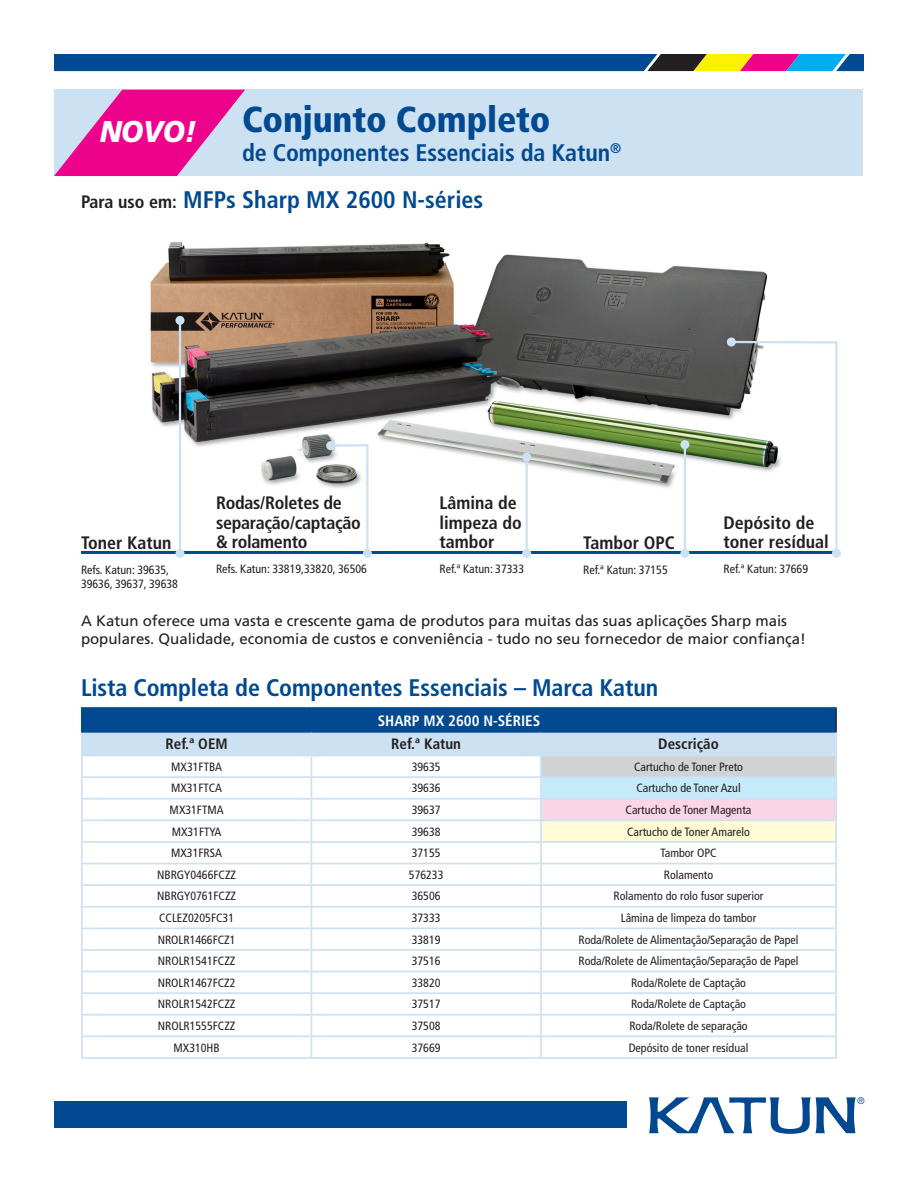
<style>
.page{position:relative;width:918px;height:1188px;background:#fff}
.page>*{position:absolute;margin:0;border:0;box-sizing:border-box;transform-origin:0 0}
.t1{font:900 condensed 36px "Frutiger";letter-spacing:-.005em;color:#014990}
.t2{font:italic 900 30px "Frutiger";color:#fff;scale:.94 1}
.t3{font:700 condensed 24px "Frutiger";letter-spacing:-.005em;color:#014990}
.t4{font:700 condensed 18px/19.5px "Frutiger";color:#231f20}
.t5{font:15px/18px "Frutiger";color:#231f20}
.t6{font:700 condensed 15px "Frutiger";color:#231f20}
.t7{font:700 condensed 15px "Frutiger";color:#fff}
.t8{font:condensed 12px/14.4px "Frutiger";color:#231f20}
.s1{font-size:18px;color:#231f20}
</style>
<div class="page">
<img style="left:150px;top:241px;width:618px;height:254px">
<div style="left:55px;top:90px;width:808px;height:86px;background:#cce1f2"></div>
<svg style="left:649px;top:1097px;width:215px;height:37px"></svg>
<div style="left:54px;top:1101px;width:572px;height:27px;background:#014990"></div>
<svg style="left:54px;top:54px;width:810px;height:17px;background:#215387"></svg>
<hr style="left:81px;top:551px;width:756px;height:3px;background:#014990">
<div style="left:82px;top:708px;width:754px;height:24px;background:#014990"></div>
<hr style="left:835px;top:709px;width:2px;height:22px;background:#231f20">
<hr style="left:81px;top:709px;width:2px;height:22px;background:#014990">
<hr style="left:81px;top:707px;width:230px;height:2px;background:#014990">
<hr style="left:311px;top:707px;width:230px;height:2px;background:#014990">
<hr style="left:541px;top:707px;width:296px;height:2px;background:#014990">
<hr style="left:81px;top:731px;width:230px;height:2px;background:#014990">
<hr style="left:541px;top:731px;width:296px;height:2px;background:#014990">
<hr style="left:81px;top:1057px;width:230px;height:2px;background:#cce1f2">
<svg style="left:81px;top:732px;width:756px;height:325px"></svg>
<hr style="left:311px;top:1035px;width:230px;height:2px;background:#cce1f2">
<hr style="left:311px;top:1057px;width:230px;height:2px;background:#cce1f2">
<hr style="left:540px;top:1037px;width:2px;height:20px;background:#cce1f2">
<hr style="left:541px;top:1035px;width:296px;height:2px;background:#cce1f2">
<hr style="left:541px;top:1057px;width:296px;height:2px;background:#cce1f2">
<hr style="left:835px;top:1037px;width:2px;height:20px;background:#cce1f2">
<svg style="left:54px;top:90px;width:191px;height:86px"></svg>
<hr style="left:179px;top:320px;width:2px;height:233px;background:#cce1f2">
<div style="left:176px;top:316px;width:8px;height:9px;background:#cce1f2;border-radius:50%"></div>
<div style="left:176px;top:549px;width:8px;height:9px;background:#cce1f2;border-radius:50%"></div>
<hr style="left:526px;top:457px;width:2px;height:96px;background:#cce1f2">
<div style="left:522px;top:453px;width:9px;height:9px;background:#cce1f2;border-radius:50%"></div>
<div style="left:522px;top:549px;width:9px;height:9px;background:#cce1f2;border-radius:50%"></div>
<svg style="left:328px;top:443px;width:42px;height:111px"></svg>
<div style="left:326px;top:441px;width:9px;height:9px;background:#cce1f2;border-radius:50%"></div>
<div style="left:363px;top:549px;width:9px;height:9px;background:#cce1f2;border-radius:50%"></div>
<svg style="left:729px;top:340px;width:109px;height:211px"></svg>
<div style="left:727px;top:337px;width:9px;height:9px;background:#cce1f2;border-radius:50%"></div>
<div style="left:832px;top:549px;width:9px;height:9px;background:#cce1f2;border-radius:50%"></div>
<hr style="left:684px;top:445px;width:2px;height:108px;background:#cce1f2">
<div style="left:680px;top:440px;width:9px;height:9px;background:#cce1f2;border-radius:50%"></div>
<div style="left:680px;top:549px;width:9px;height:9px;background:#cce1f2;border-radius:50%"></div>
<p class="t1" style="left:242px;top:98px;width:310px">Conjunto Completo</p>
<p class="t3" style="left:242px;top:138px;width:381px">de Componentes Essenciais da Katun<sup>®</sup></p>
<p class="t3" style="left:81px;top:186px;width:404px"><span class="s1">Para uso em:</span> MFPs Sharp MX 2600 N-séries</p>
<p class="t2" style="left:100px;top:114px;width:105px">NOVO!</p>
<p class="t4" style="left:81px;top:533px;width:92px">Toner Katun</p>
<p class="t8" style="left:81px;top:563px;width:99px">Refs. Katun: 39635,<br>39636, 39637, 39638</p>
<p class="t4" style="left:216px;top:493px;width:146px">Rodas/Roletes de separação/captação &amp; rolamento</p>
<p class="t8" style="left:216px;top:562px;width:153px">Refs. Katun: 33819,33820, 36506</p>
<p class="t4" style="left:440px;top:493px;width:84px">Lâmina de limpeza do tambor</p>
<p class="t8" style="left:440px;top:562px;width:86px">Ref.ª Katun: 37333</p>
<p class="t4" style="left:583px;top:533px;width:93px">Tambor OPC</p>
<p class="t8" style="left:583px;top:563px;width:86px">Ref.ª Katun: 37155</p>
<p class="t4" style="left:724px;top:513px;width:107px">Depósito de toner resídual</p>
<p class="t8" style="left:724px;top:562px;width:86px">Ref.ª Katun: 37669</p>
<p class="t5" style="left:81px;top:611px;width:727px">A Katun oferece uma vasta e crescente gama de produtos para muitas das suas aplicações Sharp mais populares. Qualidade, economia de custos e conveniência - tudo no seu fornecedor de maior confiança!</p>
<p class="t3" style="left:81px;top:673px;width:579px">Lista Completa de Componentes Essenciais – Marca Katun</p>
<p class="t7" style="left:378px;top:711px;width:164px">SHARP MX 2600 N-SÉRIES</p>
<p class="t6" style="left:166px;top:735px;width:64px">Ref.ª OEM</p>
<p class="t6" style="left:391px;top:735px;width:71px">Ref.ª Katun</p>
<p class="t6" style="left:658px;top:735px;width:62px">Descrição</p>
<p class="t8" style="left:171px;top:760px;width:52px">MX31FTBA</p>
<p class="t8" style="left:412px;top:760px;width:30px">39635</p>
<p class="t8" style="left:634px;top:760px;width:111px">Cartucho de Toner Preto</p>
<p class="t8" style="left:171px;top:781px;width:53px">MX31FTCA</p>
<p class="t8" style="left:412px;top:781px;width:30px">39636</p>
<p class="t8" style="left:636px;top:781px;width:106px">Cartucho de Toner Azul</p>
<p class="t8" style="left:170px;top:803px;width:55px">MX31FTMA</p>
<p class="t8" style="left:412px;top:803px;width:30px">39637</p>
<p class="t8" style="left:626px;top:803px;width:127px">Cartucho de Toner Magenta</p>
<p class="t8" style="left:172px;top:824px;width:51px">MX31FTYA</p>
<p class="t8" style="left:412px;top:824px;width:30px">39638</p>
<p class="t8" style="left:627px;top:824px;width:124px">Cartucho de Toner Amarelo</p>
<p class="t8" style="left:171px;top:846px;width:52px">MX31FRSA</p>
<p class="t8" style="left:412px;top:846px;width:30px">37155</p>
<p class="t8" style="left:660px;top:846px;width:58px">Tambor OPC</p>
<p class="t8" style="left:157px;top:868px;width:81px">NBRGY0466FCZZ</p>
<p class="t8" style="left:409px;top:868px;width:36px">576233</p>
<p class="t8" style="left:664px;top:868px;width:51px">Rolamento</p>
<p class="t8" style="left:157px;top:889px;width:81px">NBRGY0761FCZZ</p>
<p class="t8" style="left:412px;top:889px;width:30px">36506</p>
<p class="t8" style="left:614px;top:889px;width:151px">Rolamento do rolo fusor superior</p>
<p class="t8" style="left:159px;top:911px;width:76px">CCLEZ0205FC31</p>
<p class="t8" style="left:412px;top:911px;width:30px">37333</p>
<p class="t8" style="left:621px;top:911px;width:137px">Lâmina de limpeza do tambor</p>
<p class="t8" style="left:158px;top:932px;width:79px">NROLR1466FCZ1</p>
<p class="t8" style="left:412px;top:932px;width:30px">33819</p>
<p class="t8" style="left:578px;top:932px;width:222px">Roda/Rolete de Alimentação/Separação de Papel</p>
<p class="t8" style="left:158px;top:954px;width:79px">NROLR1541FCZZ</p>
<p class="t8" style="left:412px;top:954px;width:30px">37516</p>
<p class="t8" style="left:578px;top:954px;width:222px">Roda/Rolete de Alimentação/Separação de Papel</p>
<p class="t8" style="left:158px;top:976px;width:79px">NROLR1467FCZ2</p>
<p class="t8" style="left:412px;top:976px;width:30px">33820</p>
<p class="t8" style="left:631px;top:976px;width:117px">Roda/Rolete de Captação</p>
<p class="t8" style="left:158px;top:997px;width:79px">NROLR1542FCZZ</p>
<p class="t8" style="left:412px;top:997px;width:30px">37517</p>
<p class="t8" style="left:631px;top:997px;width:117px">Roda/Rolete de Captação</p>
<p class="t8" style="left:158px;top:1019px;width:79px">NROLR1555FCZZ</p>
<p class="t8" style="left:412px;top:1019px;width:30px">37508</p>
<p class="t8" style="left:629px;top:1019px;width:120px">Roda/Rolete de separação</p>
<p class="t8" style="left:174px;top:1040px;width:48px">MX310HB</p>
<p class="t8" style="left:412px;top:1040px;width:30px">37669</p>
<p class="t8" style="left:629px;top:1040px;width:121px">Depósito de toner resídual</p>
</div>
